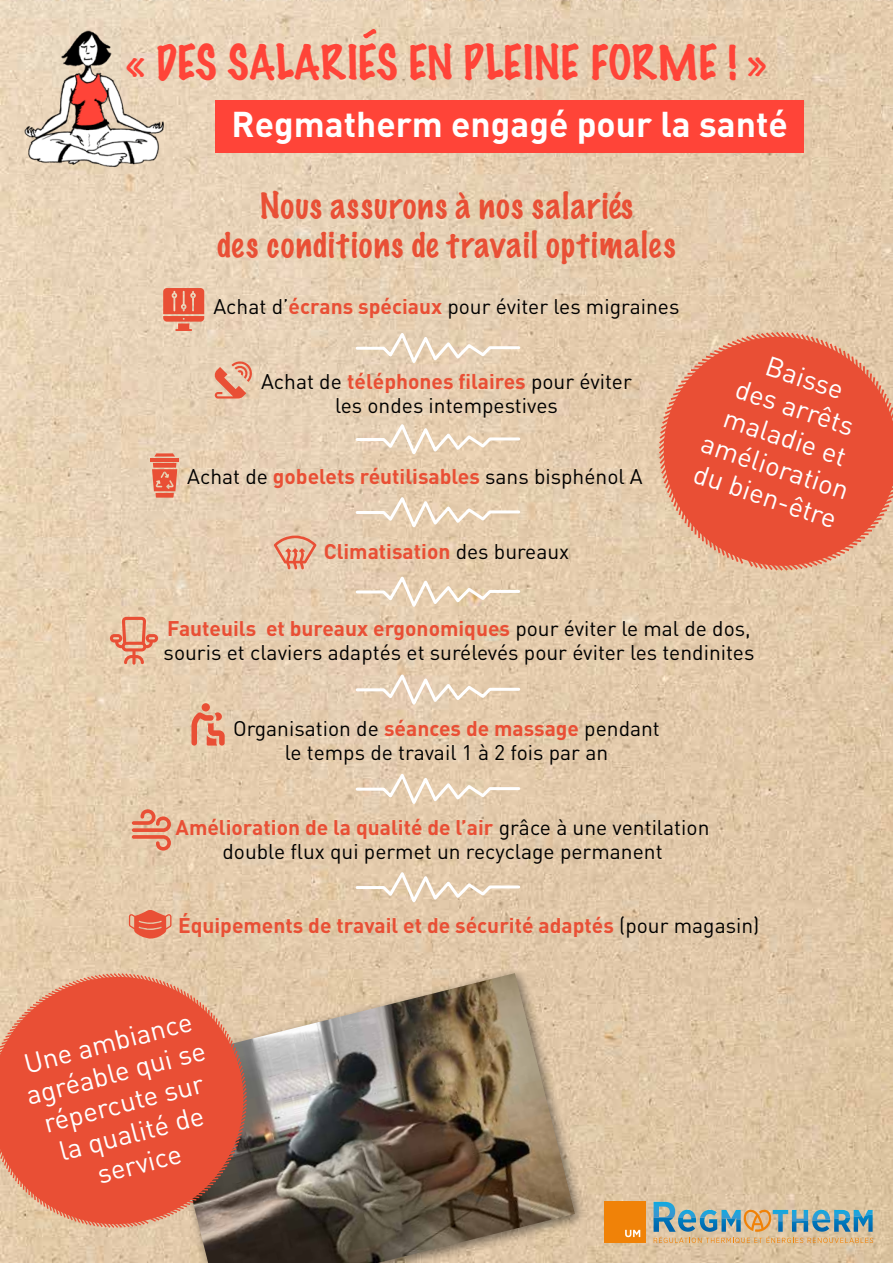
<style>
.page{position:relative;width:893px;height:1263px;background:#fff}
.page>*{position:absolute;margin:0;border:0;box-sizing:border-box;transform-origin:0 0}
.t1{font:100 43.2px "Marker Felt";color:#ff4438}
.t2{font:700 35.4px "DIN";color:#fff}
.t3{font:100 33px/39px "Marker Felt";letter-spacing:.045em;color:#e94f35;text-align:center}
.t4{font:27.3px/31.2px "DIN";color:#fff;text-align:center}
.t5{font:21px/24px "DIN";color:#000;text-align:center}
.t6{font:700 21px "DIN";color:#e94f35}
.s1{font-weight:700;color:#e94f35}
.s2{font-weight:400;color:#000}
</style>
<div class="page">
<img style="left:0;top:0;width:893px;height:1263px">
<div style="left:152px;top:966px;width:436px;height:297px;background:#000;opacity:.5"></div>
<img style="left:158px;top:973px;width:417px;height:290px">
<div style="left:605px;top:1202px;width:41px;height:41px;background:#f08208"></div>
<svg style="left:625px;top:1230px;width:15px;height:7px"></svg>
<svg style="left:654px;top:1202px;width:219px;height:41px;background:#abb0a1"></svg>
<img style="left:21px;top:26px;width:145px;height:145px">
<svg style="left:70px;top:74px;width:37px;height:54px;background:#c65950"></svg>
<div style="left:215px;top:100px;width:589px;height:53px;background:#ff4438"></div>
<svg style="left:154px;top:453px;width:21px;height:4px"></svg>
<div style="left:153px;top:463px;width:23px;height:5px;background:#e94f35"></div>
<hr style="left:150px;top:458px;width:29px;height:3px;background:#e94f35">
<svg style="left:152px;top:469px;width:25px;height:29px"></svg>
<svg style="left:214px;top:360px;width:39px;height:39px;background:#e7a388"></svg>
<svg style="left:163px;top:288px;width:41px;height:34px"></svg>
<svg style="left:175px;top:329px;width:17px;height:2px"></svg>
<svg style="left:274px;top:536px;width:43px;height:33px"></svg>
<svg style="left:110px;top:617px;width:48px;height:48px;background:#e7aa8d"></svg>
<div style="left:202px;top:703px;width:8px;height:8px;background:#e94f35;border-radius:50%"></div>
<svg style="left:191px;top:712px;width:34px;height:33px"></svg>
<svg style="left:354px;top:328px;width:168px;height:41px;background:#e8d4ba"></svg>
<svg style="left:354px;top:419px;width:168px;height:41px;background:#e8d3b8"></svg>
<svg style="left:354px;top:492px;width:168px;height:41px;background:#e7d2b7"></svg>
<svg style="left:354px;top:571px;width:168px;height:41px;background:#e7d1b6"></svg>
<svg style="left:354px;top:669px;width:168px;height:41px;background:#e7d1b7"></svg>
<svg style="left:354px;top:768px;width:168px;height:41px;background:#e7d1b6"></svg>
<svg style="left:354px;top:867px;width:168px;height:41px;background:#e5ceb3"></svg>
<svg style="left:132px;top:809px;width:39px;height:42px;background:#e69e81"></svg>
<svg style="left:0;top:963px;width:257px;height:274px;background:#bfac93"></svg>
<svg style="left:0;top:972px;width:249px;height:257px;background:#e0644a"></svg>
<svg style="left:649px;top:322px;width:244px;height:258px;background:#e3caac"></svg>
<svg style="left:657px;top:330px;width:236px;height:243px;background:#e76d52"></svg>
<svg style="left:129px;top:910px;width:42px;height:28px"></svg>
<svg style="left:362px;top:28px;width:15px;height:11px"></svg>
<h1 class="t1" style="left:126px;top:29px;width:642px">« DES SALARIES EN PLEINE FORME ! »</h1>
<h2 class="t2" style="left:232px;top:101px;width:558px">Regmatherm engagé pour la santé</h2>
<h3 class="t3" style="left:217px;top:185px;width:460px">Nous assurons à nos salariés<br>des conditions de travail optimales</h3>
<p class="t5" style="left:213px;top:294px;width:467px">Achat d’<span class="s1">écrans spéciaux</span> pour éviter les migraines</p>
<p class="t5" style="left:261px;top:369px;width:372px">Achat de <span class="s1">téléphones filaires</span> pour éviter les ondes intempestives</p>
<p class="t5" style="left:187px;top:464px;width:457px">Achat de <span class="s1">gobelets réutilisables</span> sans bisphénol A</p>
<p class="t6" style="left:324px;top:538px;width:247px">Climatisation <span class="s2">des bureaux</span></p>
<h3 class="t4" style="left:736px;top:338px;width:155px;rotate:18deg">Baisse<br>des arrêts maladie et amélioration du bien-être</h3>
<p class="t5" style="left:164px;top:616px;width:592px;text-align:left"><span class="s1">Fauteuils et bureaux ergonomiques</span> pour éviter le mal de dos, souris et claviers adaptés et surélevés pour éviter les tendinites</p>
<p class="t5" style="left:233px;top:716px;width:428px">Organisation de <span class="s1">séances de massage</span> pendant le temps de travail 1 à 2 fois par an</p>
<p class="t5" style="left:176px;top:815px;width:535px"><span class="s1">Amélioration de la qualité de l’air</span> grâce à une ventilation double flux qui permet un recyclage permanent</p>
<p class="t6" style="left:178px;top:911px;width:583px">Équipements de travail et de sécurité adaptés <span class="s2">(pour magasin)</span></p>
<h3 class="t4" style="left:15px;top:1049px;width:186px;rotate:-14deg">Une ambiance agréable qui se répercute sur la qualité de service</h3>
</div>
